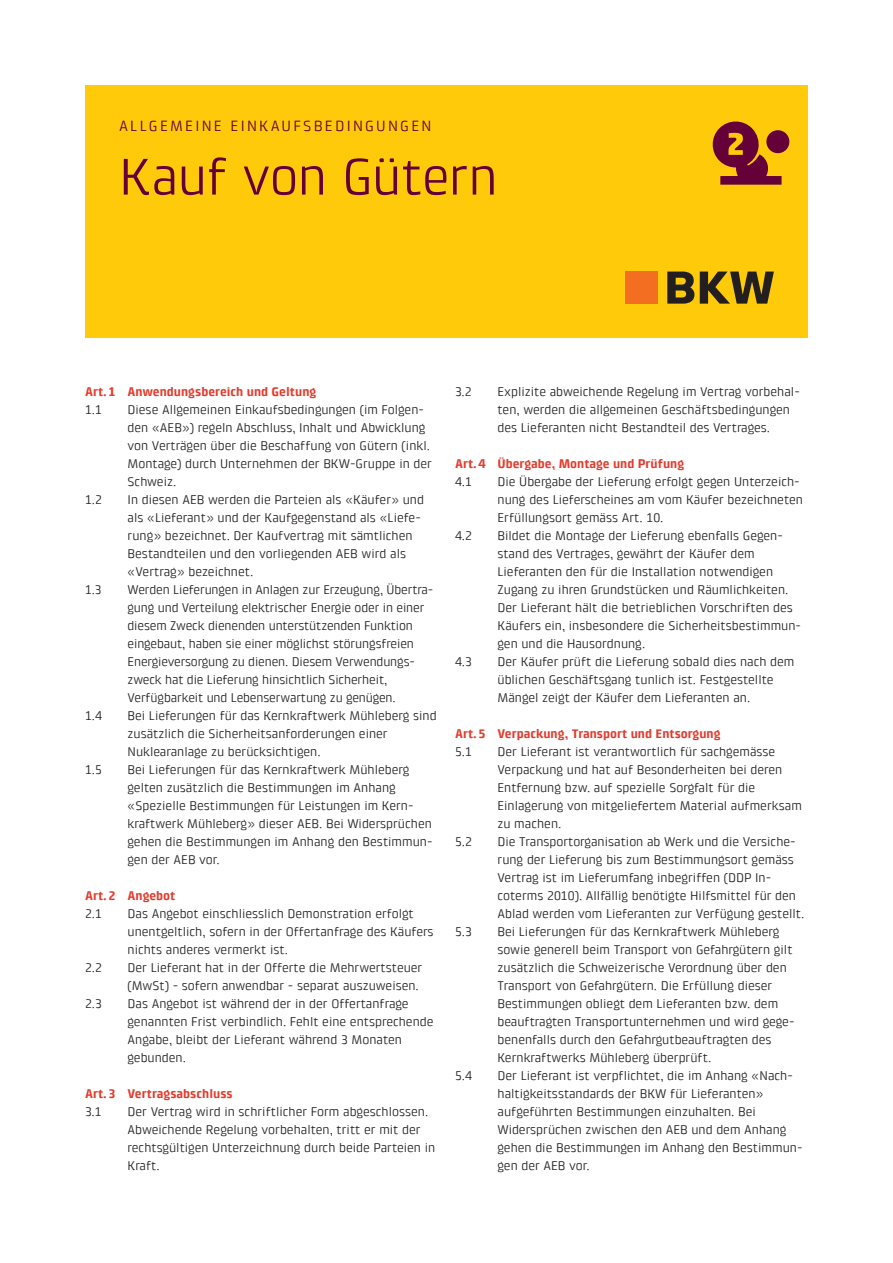
<style>
.page{position:relative;width:893px;height:1263px;background:#fff}
.page>*{position:absolute;margin:0;border:0;box-sizing:border-box;transform-origin:0 0}
.t1{font:52.5px "Klint Pro";letter-spacing:-.015em;color:#650038}
.t2{font:15px "Klint Pro";letter-spacing:.15em;color:#650038}
.t3{font:12.75px/18px "Klint Pro";color:#231f20}
.t4{font:700 12.75px "Klint Pro";color:#e43a2b}
</style>
<div class="page">
<div style="left:85px;top:85px;width:723px;height:253px;background:#feca0a"></div>
<svg style="left:712px;top:121px;width:78px;height:64px"></svg>
<div style="left:625px;top:272px;width:32px;height:32px;background:#f36e21"></div>
<svg style="left:667px;top:272px;width:27px;height:32px"></svg>
<svg style="left:700px;top:272px;width:74px;height:32px"></svg>
<p class="t2" style="left:119px;top:117px;width:314px">ALLGEMEINE EINKAUFSBEDINGUNGEN</p>
<h1 class="t1" style="left:119px;top:147px;width:380px">Kauf von Gütern</h1>
<p class="t4" style="left:85px;top:384px;width:233px">Art.1 Anwendungsbereich und Geltung</p>
<p class="t3" style="left:85px;top:401px;width:19px">1.1</p>
<p class="t3" style="left:128px;top:401px;width:306px">Diese Allgemeinen Einkaufsbedingungen (im Folgen&shy;den «AEB») regeln Abschluss, Inhalt und Abwicklung von Verträgen über die Beschaffung von Gütern (inkl.<br>Montage) durch Unternehmen der BKW-Gruppe in der Schweiz.</p>
<p class="t3" style="left:85px;top:491px;width:19px">1.2</p>
<p class="t3" style="left:128px;top:491px;width:298px">In diesen AEB werden die Parteien als «Käufer» und als «Lieferant» und der Kaufgegenstand als «Liefe&shy;rung» bezeichnet. Der Kaufvertrag mit sämtlichen Bestandteilen und den vorliegenden AEB wird als «Vertrag» bezeichnet.</p>
<p class="t3" style="left:85px;top:581px;width:18px">1.3</p>
<p class="t3" style="left:128px;top:581px;width:307px">Werden Lieferungen in Anlagen zur Erzeugung, Übertra&shy;gung und Verteilung elektrischer Energie oder in einer diesem Zweck dienenden unterstützenden Funktion eingebaut, haben sie einer möglichst störungsfreien Energieversorgung zu dienen. Diesem Verwendungs&shy;zweck hat die Lieferung hinsichtlich Sicherheit, Verfügbarkeit und Lebenserwartung zu genügen.</p>
<p class="t3" style="left:85px;top:707px;width:19px">1.4</p>
<p class="t3" style="left:128px;top:707px;width:311px">Bei Lieferungen für das Kernkraftwerk Mühleberg sind zusätzlich die Sicherheitsanforderungen einer<br>Nuklearanlage zu berücksichtigen.</p>
<p class="t3" style="left:85px;top:761px;width:19px">1.5</p>
<p class="t3" style="left:128px;top:761px;width:306px">Bei Lieferungen für das Kernkraftwerk Mühleberg gelten zusätzlich die Bestimmungen im Anhang «Spezielle Bestimmungen für Leistungen im Kern&shy;kraftwerk Mühleberg» dieser AEB. Bei Widersprüchen gehen die Bestimmungen im Anhang den Bestimmun&shy;gen der AEB vor.</p>
<p class="t4" style="left:85px;top:888px;width:92px">Art.2 Angebot</p>
<p class="t3" style="left:85px;top:905px;width:19px">2.1</p>
<p class="t3" style="left:128px;top:905px;width:308px">Das Angebot einschliesslich Demonstration erfolgt unentgeltlich, sofern in der Offertanfrage des Käufers nichts anderes vermerkt ist.</p>
<p class="t3" style="left:85px;top:959px;width:19px">2.2</p>
<p class="t3" style="left:128px;top:959px;width:296px">Der Lieferant hat in der Offerte die Mehrwertsteuer (MwSt) - sofern anwendbar - separat auszuweisen.</p>
<p class="t3" style="left:85px;top:995px;width:19px">2.3</p>
<p class="t3" style="left:128px;top:995px;width:307px">Das Angebot ist während der in der Offertanfrage genannten Frist verbindlich. Fehlt eine entsprechende Angabe, bleibt der Lieferant während 3 Monaten gebunden.</p>
<p class="t4" style="left:85px;top:1086px;width:149px">Art.3 Vertragsabschluss</p>
<p class="t3" style="left:85px;top:1103px;width:18px">3.1</p>
<p class="t3" style="left:128px;top:1103px;width:309px">Der Vertrag wird in schriftlicher Form abgeschlossen.<br>Abweichende Regelung vorbehalten, tritt er mit der rechtsgültigen Unterzeichnung durch beide Parteien in Kraft.</p>
<p class="t3" style="left:455px;top:383px;width:18px">3.2</p>
<p class="t3" style="left:497px;top:383px;width:304px">Explizite abweichende Regelung im Vertrag vorbehal&shy;ten, werden die allgemeinen Geschäftsbedingungen des Lieferanten nicht Bestandteil des Vertrages.</p>
<p class="t4" style="left:455px;top:456px;width:231px">Art.4 Übergabe, Montage und Prüfung</p>
<p class="t3" style="left:455px;top:473px;width:19px">4.1</p>
<p class="t3" style="left:497px;top:473px;width:307px">Die Übergabe der Lieferung erfolgt gegen Unterzeich&shy;nung des Lieferscheines am vom Käufer bezeichneten<br>Erfüllungsort gemäss Art. 10.</p>
<p class="t3" style="left:455px;top:527px;width:19px">4.2</p>
<p class="t3" style="left:497px;top:527px;width:305px">Bildet die Montage der Lieferung ebenfalls Gegen&shy;stand des Vertrages, gewährt der Käufer dem Lieferanten den für die Installation notwendigen Zugang zu ihren Grundstücken und Räumlichkeiten.<br>Der Lieferant hält die betrieblichen Vorschriften des Käufers ein, insbesondere die Sicherheitsbestimmun&shy;gen und die Hausordnung.</p>
<p class="t3" style="left:455px;top:653px;width:19px">4.3</p>
<p class="t3" style="left:497px;top:653px;width:298px">Der Käufer prüft die Lieferung sobald dies nach dem üblichen Geschäftsgang tunlich ist. Festgestellte<br>Mängel zeigt der Käufer dem Lieferanten an.</p>
<p class="t4" style="left:455px;top:727px;width:267px">Art.5 Verpackung, Transport und Entsorgung</p>
<p class="t3" style="left:455px;top:743px;width:19px">5.1</p>
<p class="t3" style="left:497px;top:743px;width:306px">Der Lieferant ist verantwortlich für sachgemässe Verpackung und hat auf Besonderheiten bei deren Entfernung bzw. auf spezielle Sorgfalt für die Einlagerung von mitgeliefertem Material aufmerksam zu machen.</p>
<p class="t3" style="left:455px;top:833px;width:19px">5.2</p>
<p class="t3" style="left:497px;top:833px;width:308px">Die Transportorganisation ab Werk und die Versiche&shy;rung der Lieferung bis zum Bestimmungsort gemäss Vertrag ist im Lieferumfang inbegriffen (DDP In&shy;coterms 2010). Allfällig benötigte Hilfsmittel für den Ablad werden vom Lieferanten zur Verfügung gestellt.</p>
<p class="t3" style="left:455px;top:923px;width:19px">5.3</p>
<p class="t3" style="left:497px;top:923px;width:298px">Bei Lieferungen für das Kernkraftwerk Mühleberg sowie generell beim Transport von Gefahrgütern gilt zusätzlich die Schweizerische Verordnung über den Transport von Gefahrgütern. Die Erfüllung dieser Bestimmungen obliegt dem Lieferanten bzw. dem beauftragten Transportunternehmen und wird gege&shy;benenfalls durch den Gefahrgutbeauftragten des Kernkraftwerks Mühleberg überprüft.</p>
<p class="t3" style="left:455px;top:1067px;width:19px">5.4</p>
<p class="t3" style="left:497px;top:1067px;width:306px">Der Lieferant ist verpflichtet, die im Anhang «Nach&shy;haltigkeitsstandards der BKW für Lieferanten» aufgeführten Bestimmungen einzuhalten. Bei Widersprüchen zwischen den AEB und dem Anhang gehen die Bestimmungen im Anhang den Bestimmun&shy;gen der AEB vor.</p>
</div>
